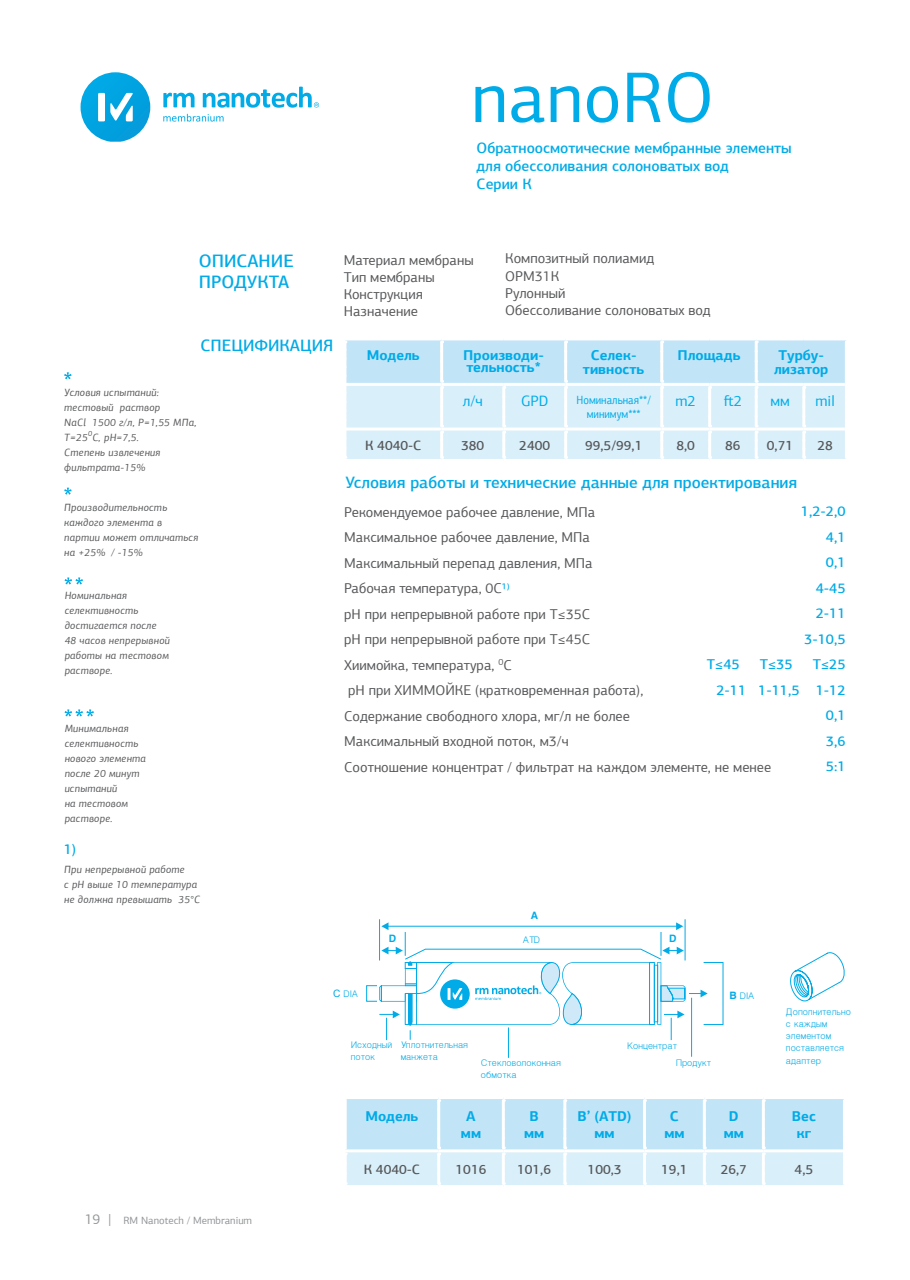
<style>
.page{position:relative;width:910px;height:1280px;background:#fff}
.page>*{position:absolute;margin:0;border:0;box-sizing:border-box;transform-origin:0 0}
.t1{font:72px "PF Agora Sans Pro";color:#00abe7}
.t2{font:500 18px/21.6px "PF Agora Sans Pro";color:#00abe7}
.t3{font:500 16.5px "PF Agora Sans Pro";color:#00abe7}
.t4{font:500 15px/18px "PF Agora Sans Pro";color:#00abe7}
.t5{font:15px "PF Agora Sans Pro";color:#00abe7}
.t6{font:14.25px/25.5px "PF Agora Sans Pro";color:#57585a}
.t7{font:700 14.25px/17.1px "PF Agora Sans Pro";color:#00abe7;text-align:center}
.t8{font:500 14.25px/25.5px "PF Agora Sans Pro";color:#00abe7;text-align:right}
.t9{font:500 13.5px "PF Agora Sans Pro";color:#57585a}
.t10{font:11.85px/14.4px "PF Agora Sans Pro";color:#00abe7;text-align:center;scale:.89 1}
.t11{font:italic 10.5px/15px "PF Agora Sans Pro";letter-spacing:.025em;color:#57585a}
.t12{font:10.5px "PF Agora Sans Pro";color:#939598}
.t13{font:10.2px/12.3px "Helvetica Light";color:#00abe7}
.t14{font:700 10.2px "Helvetica";color:#00abe7}
.s1{color:#00abe7}
.s2{font-family:"Arial"}
.s3{font-family:"Helvetica";font-weight:700}
.s4{font-size:14.25px}
</style>
<div class="page">
<svg style="left:81px;top:72px;width:69px;height:70px"></svg>
<svg style="left:163px;top:93px;width:32px;height:14px"></svg>
<svg style="left:203px;top:87px;width:116px;height:21px"></svg>
<svg style="left:163px;top:114px;width:61px;height:8px"></svg>
<svg style="left:345px;top:339px;width:501px;height:120px;background:#d4ecf9"></svg>
<hr style="left:804px;top:428px;width:41px;height:3px;background:#fff">
<svg style="left:345px;top:1098px;width:499px;height:88px;background:#cfeaf8"></svg>
<hr style="left:763px;top:1149px;width:80px;height:3px;background:#fff">
<hr style="left:763px;top:1185px;width:83px;height:3px;background:#fff">
<svg style="left:64px;top:372px;width:7px;height:7px"></svg>
<svg style="left:64px;top:488px;width:8px;height:7px"></svg>
<svg style="left:65px;top:709px;width:29px;height:7px"></svg>
<svg style="left:65px;top:577px;width:18px;height:7px"></svg>
<hr style="left:379px;top:919px;width:1px;height:41px;background:#00abe7">
<hr style="left:685px;top:919px;width:1px;height:41px;background:#00abe7">
<svg style="left:366px;top:922px;width:479px;height:136px"></svg>
<h1 class="t1" style="left:471px;top:54px;width:244px">nanoRO</h1>
<p class="t4" style="left:477px;top:139px;width:317px">Обратноосмотические мембранные элементы для обессоливания солоноватых вод<br>Серии К</p>
<p class="t2" style="left:199px;top:249px;width:13px">ОПИСАНИЕ<br>ПРОД</p>
<p class="t2" style="left:247px;top:271px;width:44px">УКТА</p>
<p class="t3" style="left:200px;top:335px;width:12px">СПЕЦИ</p>
<p class="t3" style="left:254px;top:335px;width:26px">ФИКАЦИЯ</p>
<p class="t11" style="left:64px;top:385px;width:134px">Условия испытаний: тестовый раствор<br>NaCl 1500 г/л, Р=1,55 МПа,<br>Т=25<sup>0</sup>С, рН=7,5.<br>Степень извлечения фильтрата-15%</p>
<p class="t11" style="left:64px;top:500px;width:135px">Производительность каждого элемента в партии может отличаться на +25% / -15%</p>
<p class="t11" style="left:65px;top:588px;width:107px">Номинальная селективность достигается после<br>48 часов непрерывной работы на тестовом растворе.</p>
<p class="t11" style="left:65px;top:721px;width:83px">Минимальная селективность нового элемента после 20 минут испытаний<br>на тестовом растворе.</p>
<p class="t8" style="left:64px;top:837px;width:14px">1)</p>
<p class="t11" style="left:64px;top:862px;width:138px">При непрерывной работе<br>с рН выше 10 температура не должна превышать 35°С</p>
<p class="t6" style="left:344px;top:251px;width:131px;line-height:17.1px">Материал мембраны<br>Тип мембраны<br>Конструкция<br>Назначение</p>
<p class="t6" style="left:505px;top:250px;width:207px;line-height:17.1px">Композитный полиамид<br>ОРМ31К<br>Рулонный<br>Обессоливание солоноватых вод</p>
<p class="t7" style="left:367px;top:347px;width:54px">Модель</p>
<p class="t7" style="left:463px;top:349px;width:82px;line-height:12px;text-align:left">Производи&shy;тельность*</p>
<p class="t7" style="left:583px;top:348px;width:63px;line-height:13.5px">Селек&shy;тивность</p>
<p class="t7" style="left:677px;top:347px;width:65px">Площадь</p>
<p class="t7" style="left:774px;top:348px;width:56px;line-height:13.5px">Турбу&shy;лизатор</p>
<p class="t5" style="left:463px;top:392px;width:21px">л/ч</p>
<p class="t5" style="left:521px;top:392px;width:29px">GPD</p>
<p class="t10" style="left:577px;top:393px;width:85px">Номинальная**/ минимум***</p>
<p class="t5" style="left:675px;top:392px;width:22px">m2</p>
<p class="t5" style="left:724px;top:392px;width:20px">ft2</p>
<p class="t5" style="left:770px;top:392px;width:21px">мм</p>
<p class="t5" style="left:815px;top:392px;width:21px">mil</p>
<p class="t9" style="left:365px;top:437px;width:57px">К 4040-С</p>
<p class="t9" style="left:461px;top:437px;width:25px">380</p>
<p class="t9" style="left:519px;top:437px;width:32px">2400</p>
<p class="t9" style="left:585px;top:437px;width:59px">99,5/99,1</p>
<p class="t9" style="left:676px;top:437px;width:20px">8,0</p>
<p class="t9" style="left:725px;top:437px;width:17px">86</p>
<p class="t9" style="left:767px;top:437px;width:28px">0,71</p>
<p class="t9" style="left:817px;top:437px;width:17px">28</p>
<p class="t3" style="left:345px;top:472px;width:453px">Условия работы и технические данные для проектирования</p>
<p class="t6" style="left:344px;top:499px;width:429px">Рекомендуемое рабочее давление, МПа<br>Максимальное рабочее давление, МПа<br>Максимальный перепад давления, МПа<br>Рабочая температура, 0С<span class="s1">1)<br></span>рН при непрерывной работе при Т≤35C<br>рН при непрерывной работе при Т≤45C<br>Хиимойка, температура, <sup>0</sup>С<br>рН при ХИММОЙКЕ (кратковременная работа),<br>Содержание свободного хлора, мг/л не более<br>Максимальный входной поток, м3/ч<br>Соотношение концентрат / фильтрат на каждом элементе, не менее</p>
<p class="t8" style="left:801px;top:499px;width:46px">1,2-2,0<br>4,1<br>0,1<br>4-45<br>2-11<br>3-10,5</p>
<p class="t8" style="left:707px;top:652px;width:34px">Т≤45</p>
<p class="t8" style="left:760px;top:652px;width:34px">Т≤35</p>
<p class="t8" style="left:716px;top:652px;width:131px">Т≤25<br>2-11 1-11,5 1-12<br>0,1<br>3,6<br>5:1</p>
<p class="t14" style="left:531px;top:909px;width:9px">A</p>
<p class="t14" style="left:389px;top:932px;width:9px">D</p>
<p class="t13" style="left:523px;top:934px;width:19px">ATD</p>
<p class="t14" style="left:669px;top:932px;width:9px">D</p>
<p class="t13" style="left:333px;top:988px;width:26px"><span class="s2">C</span> DIA</p>
<p class="t13" style="left:729px;top:989px;width:26px"><span class="s3">B</span> DIA</p>
<p class="t13" style="left:351px;top:1039px;width:43px">Исходный поток</p>
<p class="t13" style="left:401px;top:1039px;width:69px">Уплотнительная манжета</p>
<p class="t13" style="left:481px;top:1057px;width:82px">Стекловолоконная обмотка</p>
<p class="t13" style="left:627px;top:1040px;width:52px">Концентрат</p>
<p class="t13" style="left:786px;top:1006px;width:66px">Дополнительно с каждым элементом поставляется</p>
<p class="t13" style="left:676px;top:1057px;width:37px">Продукт</p>
<p class="t13" style="left:786px;top:1055px;width:36px">адаптер</p>
<p class="t12" style="left:85px;top:1214px;width:169px"><span class="s4">19 |</span> RM Nanotech / Membranium</p>
<p class="t7" style="left:365px;top:1107px;width:54px">Модель</p>
<p class="t7" style="left:461px;top:1107px;width:22px">А мм</p>
<p class="t7" style="left:524px;top:1107px;width:22px">В мм</p>
<p class="t7" style="left:578px;top:1107px;width:56px">B’ (ATD) мм</p>
<p class="t7" style="left:664px;top:1107px;width:22px">С мм</p>
<p class="t7" style="left:724px;top:1107px;width:22px">D мм</p>
<p class="t7" style="left:792px;top:1107px;width:26px">Вес кг</p>
<p class="t9" style="left:364px;top:1161px;width:57px">К 4040-С</p>
<p class="t9" style="left:456px;top:1161px;width:32px">1016</p>
<p class="t9" style="left:517px;top:1161px;width:36px">101,6</p>
<p class="t9" style="left:588px;top:1161px;width:36px">100,3</p>
<p class="t9" style="left:661px;top:1161px;width:28px">19,1</p>
<p class="t9" style="left:721px;top:1161px;width:28px">26,7</p>
<p class="t9" style="left:795px;top:1161px;width:20px">4,5</p>
</div>
